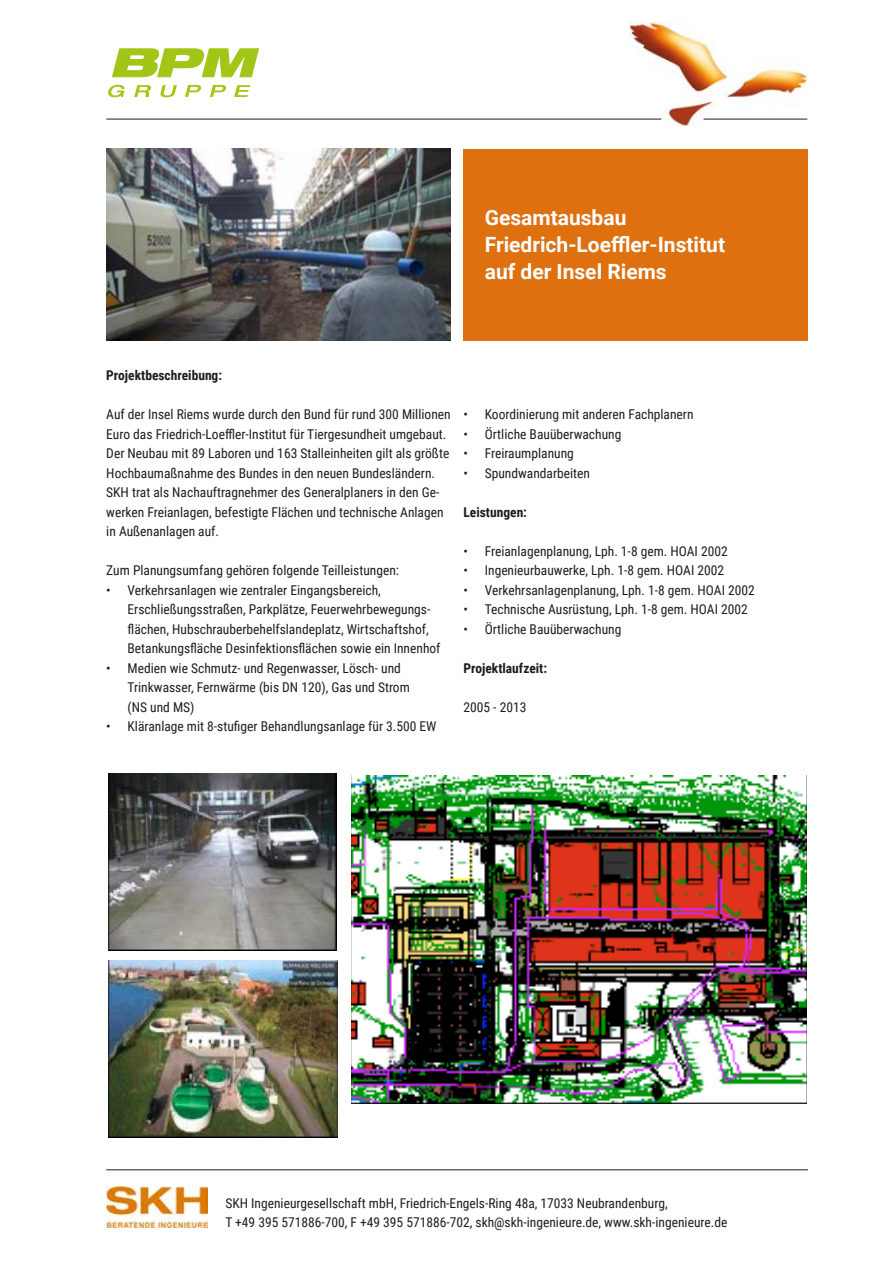
<style>
.page{position:relative;width:893px;height:1263px;background:#fff}
.page>*{position:absolute;margin:0;border:0;box-sizing:border-box;transform-origin:0 0}
.t1{font:700 21px/27px "Roboto";color:#fff}
.t2{font:13.5px/19.5px "Roboto Condensed";color:#1d1d1b}
.t3{font:700 13.5px "Roboto Condensed";color:#1d1d1b}
</style>
<div class="page">
<img style="left:629px;top:21px;width:179px;height:105px">
<svg style="left:112px;top:48px;width:147px;height:29px"></svg>
<svg style="left:108px;top:85px;width:17px;height:12px"></svg>
<svg style="left:160px;top:85px;width:17px;height:12px"></svg>
<svg style="left:134px;top:85px;width:17px;height:12px"></svg>
<svg style="left:210px;top:85px;width:16px;height:12px"></svg>
<svg style="left:234px;top:85px;width:16px;height:12px"></svg>
<svg style="left:185px;top:85px;width:16px;height:12px"></svg>
<hr style="left:106px;top:119px;width:555px;height:1px;background:#1d1d1b">
<hr style="left:703px;top:119px;width:104px;height:1px;background:#1d1d1b">
<div style="left:463px;top:149px;width:345px;height:191px;background:#de7010"></div>
<hr style="left:106px;top:1169px;width:702px;height:1px;background:#1d1d1b">
<img style="left:106px;top:149px;width:345px;height:191px">
<img style="left:108px;top:774px;width:228px;height:177px">
<img style="left:108px;top:961px;width:230px;height:176px">
<img style="left:352px;top:776px;width:454px;height:327px">
<img style="left:106px;top:1186px;width:102px;height:42px">
<h1 class="t1" style="left:485px;top:204px;width:242px">Gesamtausbau<br>Friedrich-Loeffler-Institut auf der Insel Riems</h1>
<p class="t3" style="left:106px;top:366px;width:117px">Projektbeschreibung:</p>
<p class="t2" style="left:106px;top:404px;width:346px">Auf der Insel Riems wurde durch den Bund für rund 300 Millionen Euro das Friedrich-Loeffler-Institut für Tiergesundheit umgebaut.<br>Der Neubau mit 89 Laboren und 163 Stalleinheiten gilt als größte Hochbaumaßnahme des Bundes in den neuen Bundesländern.<br>SKH trat als Nachauftragnehmer des Generalplaners in den Ge&shy;werken Freianlagen, befestigte Flächen und technische Anlagen in Außenanlagen auf.</p>
<p class="t2" style="left:106px;top:560px;width:294px">Zum Planungsumfang gehören folgende Teilleistungen:</p>
<p class="t2" style="left:128px;top:579px;width:314px;text-indent:-21px">• Verkehrsanlagen wie zentraler Eingangsbereich, Erschließungsstraßen, Parkplätze, Feuerwehrbewegungs&shy;flächen, Hubschrauberbehelfslandeplatz, Wirtschaftshof, Betankungsfläche Desinfektionsflächen sowie ein Innenhof</p>
<p class="t2" style="left:128px;top:657px;width:284px;text-indent:-21px">• Medien wie Schmutz- und Regenwasser, Lösch- und<br>Trinkwasser, Fernwärme (bis DN 120), Gas und Strom (NS und MS)</p>
<p class="t2" style="left:106px;top:716px;width:332px">• Kläranlage mit 8-stufiger Behandlungsanlage für 3.500 EW</p>
<p class="t2" style="left:463px;top:404px;width:232px">• Koordinierung mit anderen Fachplanern</p>
<p class="t2" style="left:463px;top:423px;width:159px">• Örtliche Bauüberwachung</p>
<p class="t2" style="left:463px;top:443px;width:112px">• Freiraumplanung</p>
<p class="t2" style="left:463px;top:462px;width:128px">• Spundwandarbeiten</p>
<p class="t3" style="left:463px;top:502px;width:65px">Leistungen:</p>
<p class="t2" style="left:463px;top:540px;width:266px">• Freianlagenplanung, Lph. 1-8 gem. HOAI 2002</p>
<p class="t2" style="left:463px;top:560px;width:262px">• Ingenieurbauwerke, Lph. 1-8 gem. HOAI 2002</p>
<p class="t2" style="left:463px;top:579px;width:293px">• Verkehrsanlagenplanung, Lph. 1-8 gem. HOAI 2002</p>
<p class="t2" style="left:463px;top:599px;width:286px">• Technische Ausrüstung, Lph. 1-8 gem. HOAI 2002</p>
<p class="t2" style="left:463px;top:618px;width:159px">• Örtliche Bauüberwachung</p>
<p class="t3" style="left:463px;top:658px;width:85px">Projektlaufzeit:</p>
<p class="t2" style="left:463px;top:696px;width:64px">2005 - 2013</p>
<p class="t2" style="left:225px;top:1192px;width:504px">SKH Ingenieurgesellschaft mbH, Friedrich-Engels-Ring 48a, 17033 Neubrandenburg,<br>T +49 395 571886-700, F +49 395 571886-702, skh@skh-ingenieure.de, www.skh-ingenieure.de</p>
</div>
